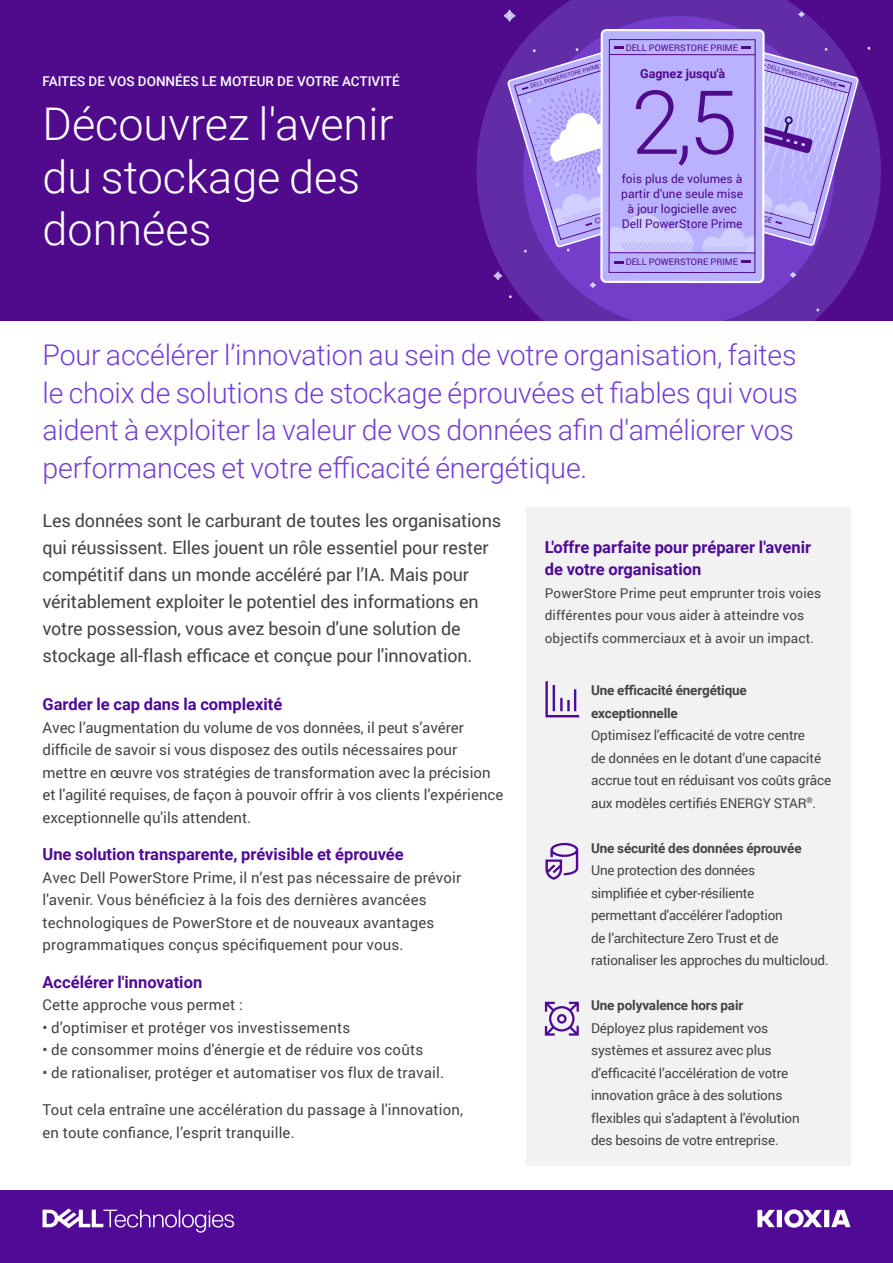
<style>
.page{position:relative;width:893px;height:1263px;background:#fff}
.page>*{position:absolute;margin:0;border:0;box-sizing:border-box;transform-origin:0 0}
.t1{font:300 88.5px "Roboto";color:#500a8c}
.t2{font:300 45px/52.5px "Roboto";color:#fff}
.t3{font:300 28.5px/37.5px "Roboto";letter-spacing:-.005em;color:#743dd4}
.t4{font:18px/27px "Roboto";letter-spacing:-.01em;color:#444}
.t5{font:700 16.5px/22.5px "Roboto";color:#500a96}
.t6{font:15px/22.5px "Roboto";letter-spacing:.01em;color:#444}
.t7{font:13.5px/22.5px "Roboto";letter-spacing:-.01em;color:#444}
.t8{font:13.5px/22.5px "Roboto";letter-spacing:.01em;color:#444}
.t9{font:700 13.5px/22.5px "Roboto";letter-spacing:-.01em;color:#444}
.t10{font:500 13.5px "Roboto";color:#fff}
.t11{font:700 12.6px "Roboto";color:#500a8c}
.t12{font:12px/15px "Roboto";color:#500a8c;text-align:center}
.t13{font:9px "Roboto";color:#500a88}
.t14{font:7.8px "Roboto";color:#500a88}
.t15{font:5.85px "Roboto";color:#500a88}
</style>
<div class="page">
<div style="left:0;top:0;width:893px;height:320px;background:#500a8c"></div>
<svg style="left:477px;top:0;width:404px;height:300px"></svg>
<svg style="left:523px;top:16px;width:311px;height:304px;background:#6831b4"></svg>
<svg style="left:504px;top:10px;width:11px;height:12px"></svg>
<svg style="left:798px;top:11px;width:7px;height:7px"></svg>
<svg style="left:867px;top:47px;width:4px;height:3px"></svg>
<svg style="left:589px;top:282px;width:7px;height:6px"></svg>
<svg style="left:493px;top:271px;width:9px;height:9px"></svg>
<svg style="left:508px;top:295px;width:4px;height:3px"></svg>
<svg style="left:790px;top:272px;width:7px;height:6px"></svg>
<svg style="left:816px;top:308px;width:4px;height:3px"></svg>
<div style="left:601px;top:30px;width:162px;height:252px;background:#bab2ff;border-radius:5px"></div>
<div style="left:600px;top:29px;width:165px;height:254px;border:2px solid #fff;border-radius:5px"></div>
<hr style="left:609px;top:252px;width:146px;height:1px;background:#500a88">
<hr style="left:609px;top:54px;width:146px;height:1px;background:#500a88">
<svg style="left:614px;top:261px;width:9px;height:3px"></svg>
<svg style="left:741px;top:261px;width:10px;height:2px"></svg>
<svg style="left:507px;top:47px;width:186px;height:206px"></svg>
<svg style="left:702px;top:46px;width:158px;height:206px"></svg>
<div style="left:0;top:1190px;width:893px;height:73px;background:#500a96"></div>
<div style="left:526px;top:508px;width:324px;height:658px;background:#eeefee"></div>
<svg style="left:43px;top:1208px;width:191px;height:24px"></svg>
<svg style="left:757px;top:1209px;width:93px;height:19px"></svg>
<svg style="left:545px;top:843px;width:33px;height:37px"></svg>
<svg style="left:545px;top:681px;width:34px;height:36px"></svg>
<svg style="left:545px;top:1002px;width:34px;height:34px"></svg>
<p class="t10" style="left:43px;top:72px;width:359px">FAITES DE VOS DONNÉES LE MOTEUR DE VOTRE ACTIVITÉ</p>
<h2 class="t2" style="left:43px;top:96px;width:353px">Découvrez l'avenir du stockage des données</h2>
<p class="t13" style="left:626px;top:41px;width:114px">DELL POWERSTORE PRIME</p>
<h1 class="t1" style="left:631px;top:60px;width:108px">2,5</h1>
<p class="t12" style="left:621px;top:171px;width:123px">fois plus de volumes à partir d'une seule mise à jour logicielle avec<br>Dell PowerStore Prime</p>
<p class="t15" style="left:529px;top:83px;width:74px;rotate:-17deg">DELL POWERSTORE PRIME</p>
<p class="t15" style="left:768px;top:62px;width:74px;rotate:15deg">DELL POWERSTORE PRIME</p>
<p class="t11" style="left:640px;top:64px;width:87px">Gagnez jusqu'à</p>
<p class="t14" style="left:755px;top:210px;width:21px;rotate:15deg">EDGE</p>
<p class="t13" style="left:626px;top:256px;width:114px">DELL POWERSTORE PRIME</p>
<p class="t3" style="left:43px;top:335px;width:757px">Pour accélérer l’innovation au sein de votre organisation, faites le choix de solutions de stockage éprouvées et fiables qui vous aident à exploiter la valeur de vos données afin d'améliorer vos performances et votre efficacité énergétique.</p>
<p class="t4" style="left:43px;top:506px;width:460px">Les données sont le carburant de toutes les organisations qui réussissent. Elles jouent un rôle essentiel pour rester compétitif dans un monde accéléré par l’IA. Mais pour véritablement exploiter le potentiel des informations en votre possession, vous avez besoin d'une solution de stockage all-flash efficace et conçue pour l'innovation.</p>
<p class="t5" style="left:43px;top:692px;width:241px">Garder le cap dans la complexité</p>
<p class="t6" style="left:43px;top:715px;width:462px">Avec l’augmentation du volume de vos données, il peut s’avérer difficile de savoir si vous disposez des outils nécessaires pour mettre en œuvre vos stratégies de transformation avec la précision et l'agilité requises, de façon à pouvoir offrir à vos clients l’expérience exceptionnelle qu'ils attendent.</p>
<p class="t5" style="left:43px;top:842px;width:363px">Une solution transparente, prévisible et éprouvée</p>
<p class="t6" style="left:43px;top:865px;width:420px">Avec Dell PowerStore Prime, il n’est pas nécessaire de prévoir l'avenir. Vous bénéficiez à la fois des dernières avancées technologiques de PowerStore et de nouveaux avantages programmatiques conçus spécifiquement pour vous.</p>
<p class="t5" style="left:43px;top:970px;width:161px">Accélérer l'innovation</p>
<p class="t6" style="left:43px;top:993px;width:202px">Cette approche vous permet :</p>
<p class="t6" style="left:43px;top:1015px;width:309px">• d’optimiser et protéger vos investissements</p>
<p class="t6" style="left:43px;top:1038px;width:382px">• de consommer moins d'énergie et de réduire vos coûts</p>
<p class="t6" style="left:43px;top:1060px;width:403px">• de rationaliser, protéger et automatiser vos flux de travail.</p>
<p class="t6" style="left:43px;top:1098px;width:422px">Tout cela entraîne une accélération du passage à l'innovation, en toute confiance, l’esprit tranquille.</p>
<p class="t5" style="left:545px;top:535px;width:268px">L'offre parfaite pour préparer l'avenir de votre organisation</p>
<p class="t8" style="left:545px;top:581px;width:278px">PowerStore Prime peut emprunter trois voies différentes pour vous aider à atteindre vos objectifs commerciaux et à avoir un impact.</p>
<p class="t9" style="left:591px;top:678px;width:157px">Une efficacité énergétique exceptionnelle</p>
<p class="t7" style="left:591px;top:723px;width:242px">Optimisez l'efficacité de votre centre<br>de données en le dotant d’une capacité accrue tout en réduisant vos coûts grâce aux modèles certifiés ENERGY STAR<sup>®</sup>.</p>
<p class="t9" style="left:591px;top:836px;width:212px">Une sécurité des données éprouvée</p>
<p class="t7" style="left:591px;top:858px;width:239px">Une protection des données<br>simplifiée et cyber-résiliente<br>permettant d'accélérer l'adoption<br>de l’architecture Zero Trust et de rationaliser les approches du multicloud.</p>
<p class="t9" style="left:591px;top:993px;width:154px">Une polyvalence hors pair</p>
<p class="t7" style="left:591px;top:1016px;width:210px">Déployez plus rapidement vos systèmes et assurez avec plus d’efficacité l’accélération de votre innovation grâce à des solutions flexibles qui s'adaptent à l'évolution des besoins de votre entreprise.</p>
</div>
